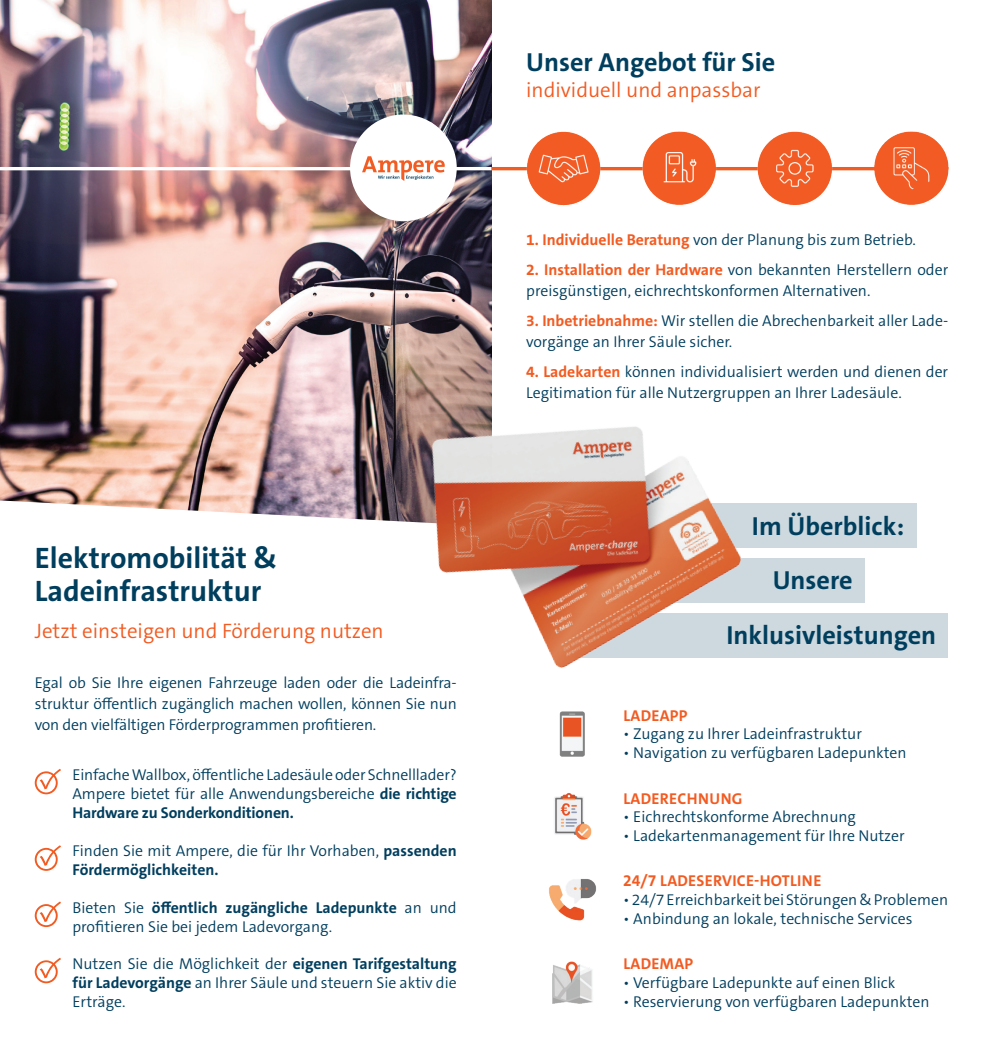
<style>
.page{position:relative;width:983px;height:1042px;background:#fff}
.page>*{position:absolute;margin:0;border:0;box-sizing:border-box;transform-origin:0 0}
.t1{font:700 29.75px/33.2px "The Sans C5";color:#003e5e}
.t2{font:700 26.25px "The Sans C5";color:#003e5e}
.t3{font:300 21px "The Sans C5";color:#f25b21}
.t4{font:300 15.75px/18.9px "The Sans C5";color:#003e5e}
.t5{font:700 15.75px "The Sans C5";letter-spacing:.02em;color:#f25b21}
.s1{font-weight:700}
.s2{font-weight:700;color:#f25b21}
.s3{font-style:inherit}
</style>
<div class="page">
<div style="left:572px;top:613px;width:375px;height:44px;background:#cdd9df"></div>
<div style="left:601px;top:504px;width:315px;height:44px;background:#cdd9df"></div>
<img style="left:0;top:0;width:491px;height:500px">
<img style="left:0;top:500px;width:376px;height:20px">
<div style="left:539px;top:558px;width:325px;height:45px;background:#cdd9df"></div>
<svg style="left:35px;top:769px;width:26px;height:25px"></svg>
<svg style="left:35px;top:845px;width:26px;height:26px"></svg>
<svg style="left:35px;top:901px;width:26px;height:26px"></svg>
<svg style="left:35px;top:957px;width:26px;height:26px"></svg>
<img style="left:376px;top:333px;width:401px;height:335px">
<hr style="left:491px;top:167px;width:444px;height:3px;background:#f25b21">
<hr style="left:0;top:167px;width:491px;height:3px;background:#fff">
<div style="left:350px;top:115px;width:106px;height:106px;background:#fff;border-radius:50%"></div>
<img style="left:526px;top:131px;width:74px;height:75px">
<img style="left:757px;top:131px;width:75px;height:74px">
<img style="left:642px;top:131px;width:74px;height:74px">
<img style="left:873px;top:131px;width:74px;height:74px">
<svg style="left:362px;top:156px;width:82px;height:25px"></svg>
<img style="left:559px;top:711px;width:26px;height:46px">
<img style="left:552px;top:961px;width:41px;height:43px">
<img style="left:554px;top:793px;width:38px;height:47px">
<img style="left:549px;top:879px;width:47px;height:42px">
<h1 class="t1" style="left:35px;top:541px;width:244px">Elektromobilität &amp;<br>Ladeinfrastruktur</h1>
<h3 class="t3" style="left:35px;top:617px;width:350px">Jetzt einsteigen und Förderung nutzen</h3>
<p class="t4" style="left:35px;top:672px;width:423px;line-height:21px;text-align:justify">Egal ob Sie Ihre eigenen Fahrzeuge laden oder die Ladeinfra&shy;struktur öffentlich zugänglich machen wollen, können Sie nun von den vielfältigen Förderprogrammen profitieren.</p>
<p class="t4" style="left:72px;top:766px;width:385px;text-align:justify">Einfache Wallbox, öffentliche Ladesäule oder Schnelllader?<br>Ampere bietet für alle Anwendungsbereiche <span class="s1">die richtige Hardware zu Sonderkonditionen.</span></p>
<p class="t4" style="left:72px;top:841px;width:385px">Finden Sie mit Ampere, die für Ihr Vorhaben, <span class="s1">passenden<br>Fördermöglichkeiten.</span></p>
<p class="t4" style="left:72px;top:898px;width:385px">Bieten Sie <span class="s1">öffentlich zugängliche Ladepunkte</span> an und profitieren Sie bei jedem Ladevorgang.</p>
<p class="t4" style="left:72px;top:955px;width:385px;text-align:justify">Nutzen Sie die Möglichkeit der <span class="s1">eigenen Tarifgestaltung für Ladevorgänge</span> an Ihrer Säule und steuern Sie aktiv die Erträge.</p>
<h2 class="t2" style="left:526px;top:45px;width:250px">Unser Angebot für Sie</h2>
<h3 class="t3" style="left:526px;top:76px;width:236px">individuell und anpassbar</h3>
<p class="t4" style="left:526px;top:231px;width:391px"><span class="s2">1. Individuelle Beratung</span> von der Planung bis zum Betrieb.</p>
<p class="t4" style="left:526px;top:259px;width:423px;line-height:21px"><span class="s2">2. Installation der Hardware</span> von bekannten Herstellern oder preisgünstigen, eichrechtskonformen Alternativen.</p>
<p class="t4" style="left:526px;top:310px;width:423px;line-height:21px"><span class="s2">3. Inbetriebnahme:</span> Wir stellen die Abrechenbarkeit aller Lade&shy;vorgänge an Ihrer Säule sicher.</p>
<p class="t4" style="left:526px;top:361px;width:423px;line-height:21px"><span class="s2">4. Ladekarten</span> können individualisiert werden und dienen der<br>Legitimation für alle Nutzergruppen an Ihrer Ladesäule.</p>
<h2 class="t2" style="left:751px;top:509px;width:154px">Im Überblick:</h2>
<h2 class="t2" style="left:772px;top:563px;width:81px">Unsere</h2>
<h2 class="t2" style="left:726px;top:618px;width:211px">Inklusivleistungen</h2>
<p class="t5" style="left:623px;top:705px;width:66px">LADEAPP</p>
<p class="t4" style="left:623px;top:725px;width:240px"><span class="s3">•</span> Zugang zu Ihrer Ladeinfrastruktur</p>
<p class="t4" style="left:623px;top:744px;width:285px"><span class="s3">•</span> Navigation zu verfügbaren Ladepunkten</p>
<p class="t5" style="left:623px;top:788px;width:121px">LADERECHNUNG</p>
<p class="t4" style="left:623px;top:808px;width:234px"><span class="s3">•</span> Eichrechtskonforme Abrechnung</p>
<p class="t4" style="left:623px;top:826px;width:283px"><span class="s3">•</span> Ladekartenmanagement für Ihre Nutzer</p>
<p class="t5" style="left:623px;top:871px;width:200px">24/7 LADESERVICE-HOTLINE</p>
<p class="t4" style="left:623px;top:891px;width:326px"><span class="s3">•</span> 24/7 Erreichbarkeit bei Störungen &amp; Problemen</p>
<p class="t4" style="left:623px;top:909px;width:290px"><span class="s3">•</span> Anbindung an lokale, technische Services</p>
<p class="t5" style="left:623px;top:954px;width:71px">LADEMAP</p>
<p class="t4" style="left:623px;top:973px;width:273px"><span class="s3">•</span> Verfügbare Ladepunkte auf einen Blick</p>
<p class="t4" style="left:623px;top:992px;width:308px"><span class="s3">•</span> Reservierung von verfügbaren Ladepunkten</p>
</div>
